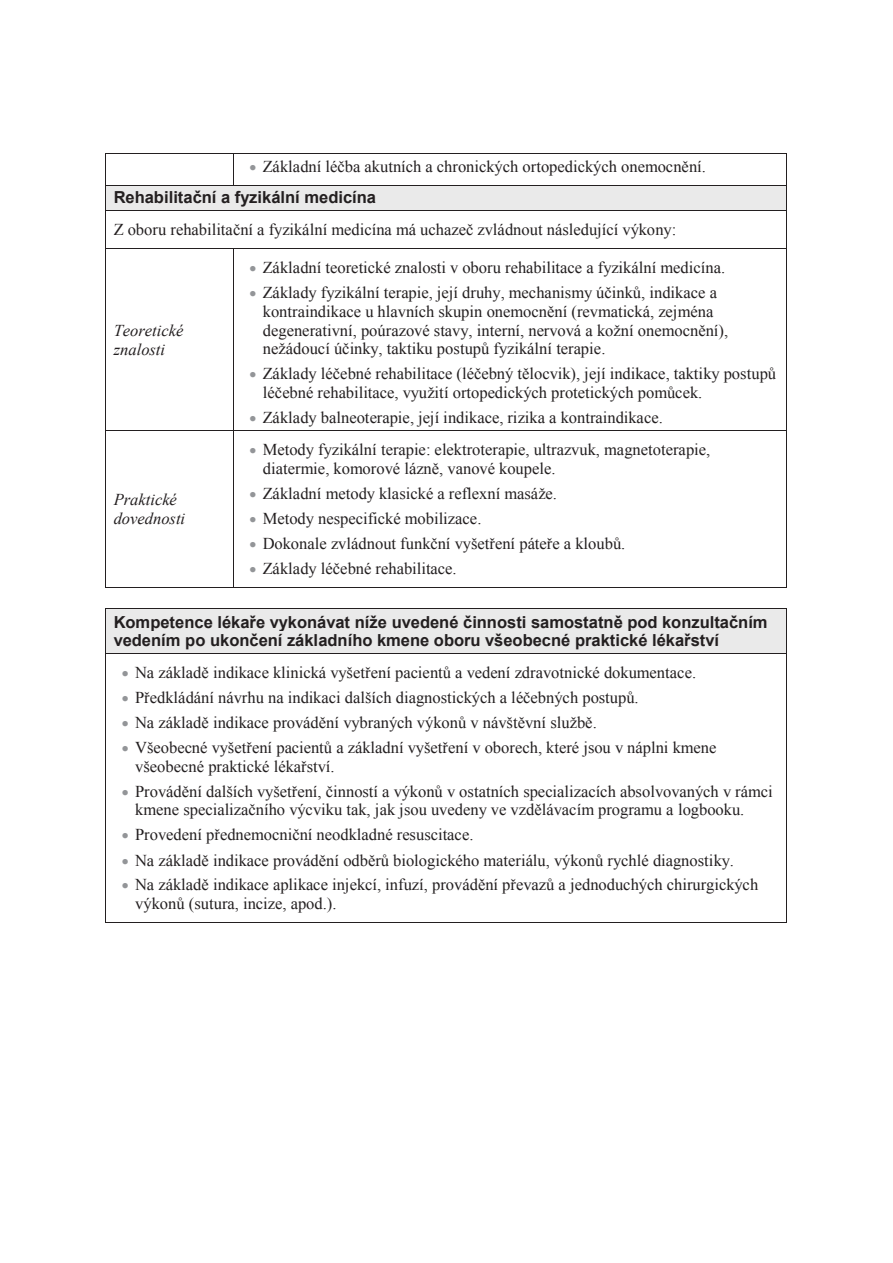
<style>
.page{position:relative;width:893px;height:1263px;background:#fff}
.page>*{position:absolute;margin:0;border:0;box-sizing:border-box;transform-origin:0 0}
.t1{font:16.5px/18.9px "Times New Roman";color:#231f20}
.t2{font:700 16.5px/18.9px "Arial";color:#231f20}
.t3{font:italic 16.5px/18.9px "Times New Roman";color:#231f20}
.s1{color:#939598}
</style>
<div class="page">
<hr style="left:106px;top:153px;width:127px;height:1px;background:#231f20">
<hr style="left:234px;top:153px;width:552px;height:1px;background:#231f20">
<hr style="left:105px;top:154px;width:1px;height:31px;background:#231f20">
<hr style="left:233px;top:154px;width:1px;height:31px;background:#231f20">
<hr style="left:786px;top:154px;width:1px;height:31px;background:#231f20">
<div style="left:106px;top:185px;width:680px;height:25px;background:#eaeaea"></div>
<hr style="left:106px;top:185px;width:127px;height:1px;background:#231f20">
<hr style="left:234px;top:185px;width:552px;height:1px;background:#231f20">
<svg style="left:105px;top:185px;width:1px;height:26px"></svg>
<hr style="left:106px;top:210px;width:680px;height:1px;background:#231f20">
<svg style="left:786px;top:185px;width:1px;height:26px"></svg>
<hr style="left:105px;top:211px;width:1px;height:37px;background:#231f20">
<hr style="left:786px;top:211px;width:1px;height:37px;background:#231f20">
<hr style="left:106px;top:248px;width:127px;height:1px;background:#231f20">
<hr style="left:234px;top:248px;width:552px;height:1px;background:#231f20">
<hr style="left:105px;top:249px;width:1px;height:182px;background:#231f20">
<hr style="left:233px;top:249px;width:1px;height:182px;background:#231f20">
<hr style="left:786px;top:249px;width:1px;height:182px;background:#231f20">
<hr style="left:106px;top:431px;width:127px;height:1px;background:#231f20">
<hr style="left:234px;top:431px;width:552px;height:1px;background:#231f20">
<hr style="left:105px;top:431px;width:1px;height:156px;background:#231f20">
<hr style="left:106px;top:587px;width:127px;height:1px;background:#231f20">
<hr style="left:233px;top:431px;width:1px;height:156px;background:#231f20">
<hr style="left:234px;top:587px;width:552px;height:1px;background:#231f20">
<hr style="left:786px;top:431px;width:1px;height:156px;background:#231f20">
<div style="left:106px;top:609px;width:680px;height:44px;background:#eaeaea"></div>
<hr style="left:106px;top:608px;width:680px;height:1px;background:#231f20">
<hr style="left:105px;top:609px;width:1px;height:44px;background:#231f20">
<hr style="left:786px;top:609px;width:1px;height:44px;background:#231f20">
<hr style="left:106px;top:653px;width:680px;height:1px;background:#231f20">
<hr style="left:105px;top:654px;width:1px;height:268px;background:#231f20">
<hr style="left:106px;top:922px;width:680px;height:1px;background:#231f20">
<hr style="left:786px;top:654px;width:1px;height:268px;background:#231f20">
<p class="t1" style="left:249px;top:156px;width:458px"><span class="s1">•</span> Základní léčba akutních a chronických ortopedických onemocnění.</p>
<p class="t2" style="left:114px;top:188px;width:264px">Rehabilitační a fyzikální medicína</p>
<p class="t1" style="left:114px;top:220px;width:564px">Z oboru rehabilitační a fyzikální medicína má uchazeč zvládnout následující výkony:</p>
<p class="t3" style="left:114px;top:320px;width:71px">Teoretické znalosti</p>
<p class="t1" style="left:249px;top:257px;width:477px"><span class="s1">•</span> Základní teoretické znalosti v oboru rehabilitace a fyzikální medicína.</p>
<p class="t1" style="left:263px;top:282px;width:467px;text-indent:-14px"><span class="s1">•</span> Základy fyzikální terapie, její druhy, mechanismy účinků, indikace a kontraindikace u hlavních skupin onemocnění (revmatická, zejména degenerativní, poúrazové stavy, interní, nervová a kožní onemocnění), nežádoucí účinky, taktiku postupů fyzikální terapie.</p>
<p class="t1" style="left:263px;top:364px;width:515px;text-indent:-14px"><span class="s1">•</span> Základy léčebné rehabilitace (léčebný tělocvik), její indikace, taktiky postupů léčebné rehabilitace, využití ortopedických protetických pomůcek.</p>
<p class="t1" style="left:249px;top:408px;width:415px"><span class="s1">•</span> Základy balneoterapie, její indikace, rizika a kontraindikace.</p>
<p class="t1" style="left:263px;top:440px;width:449px;text-indent:-14px"><span class="s1">•</span> Metody fyzikální terapie: elektroterapie, ultrazvuk, magnetoterapie, diatermie, komorové lázně, vanové koupele.</p>
<p class="t1" style="left:249px;top:483px;width:309px"><span class="s1">•</span> Základní metody klasické a reflexní masáže.</p>
<p class="t1" style="left:249px;top:508px;width:234px"><span class="s1">•</span> Metody nespecifické mobilizace.</p>
<p class="t1" style="left:249px;top:533px;width:377px"><span class="s1">•</span> Dokonale zvládnout funkční vyšetření páteře a kloubů.</p>
<p class="t1" style="left:249px;top:558px;width:209px"><span class="s1">•</span> Základy léčebné rehabilitace.</p>
<p class="t2" style="left:114px;top:612px;width:655px">Kompetence lékaře vykonávat níže uvedené činnosti samostatně pod konzultačním vedením po ukončení základního kmene oboru všeobecné praktické lékařství</p>
<p class="t1" style="left:122px;top:662px;width:576px"><span class="s1">•</span> Na základě indikace klinická vyšetření pacientů a vedení zdravotnické dokumentace.</p>
<p class="t1" style="left:122px;top:687px;width:518px"><span class="s1">•</span> Předkládání návrhu na indikaci dalších diagnostických a léčebných postupů.</p>
<p class="t1" style="left:122px;top:712px;width:477px"><span class="s1">•</span> Na základě indikace provádění vybraných výkonů v návštěvní službě.</p>
<p class="t1" style="left:135px;top:737px;width:583px;text-indent:-14px"><span class="s1">•</span> Všeobecné vyšetření pacientů a základní vyšetření v oborech, které jsou v náplni kmene všeobecné praktické lékařství.</p>
<p class="t1" style="left:135px;top:781px;width:639px;text-indent:-14px"><span class="s1">•</span> Provádění dalších vyšetření, činností a výkonů v ostatních specializacích absolvovaných v rámci kmene specializačního výcviku tak, jak jsou uvedeny ve vzdělávacím programu a logbooku.</p>
<p class="t1" style="left:122px;top:825px;width:353px"><span class="s1">•</span> Provedení přednemocniční neodkladné resuscitace.</p>
<p class="t1" style="left:122px;top:850px;width:614px"><span class="s1">•</span> Na základě indikace provádění odběrů biologického materiálu, výkonů rychlé diagnostiky.</p>
<p class="t1" style="left:135px;top:875px;width:624px;text-indent:-14px"><span class="s1">•</span> Na základě indikace aplikace injekcí, infuzí, provádění převazů a jednoduchých chirurgických výkonů (sutura, incize, apod.).</p>
<p class="t3" style="left:114px;top:490px;width:73px">Praktické dovednosti</p>
</div>
